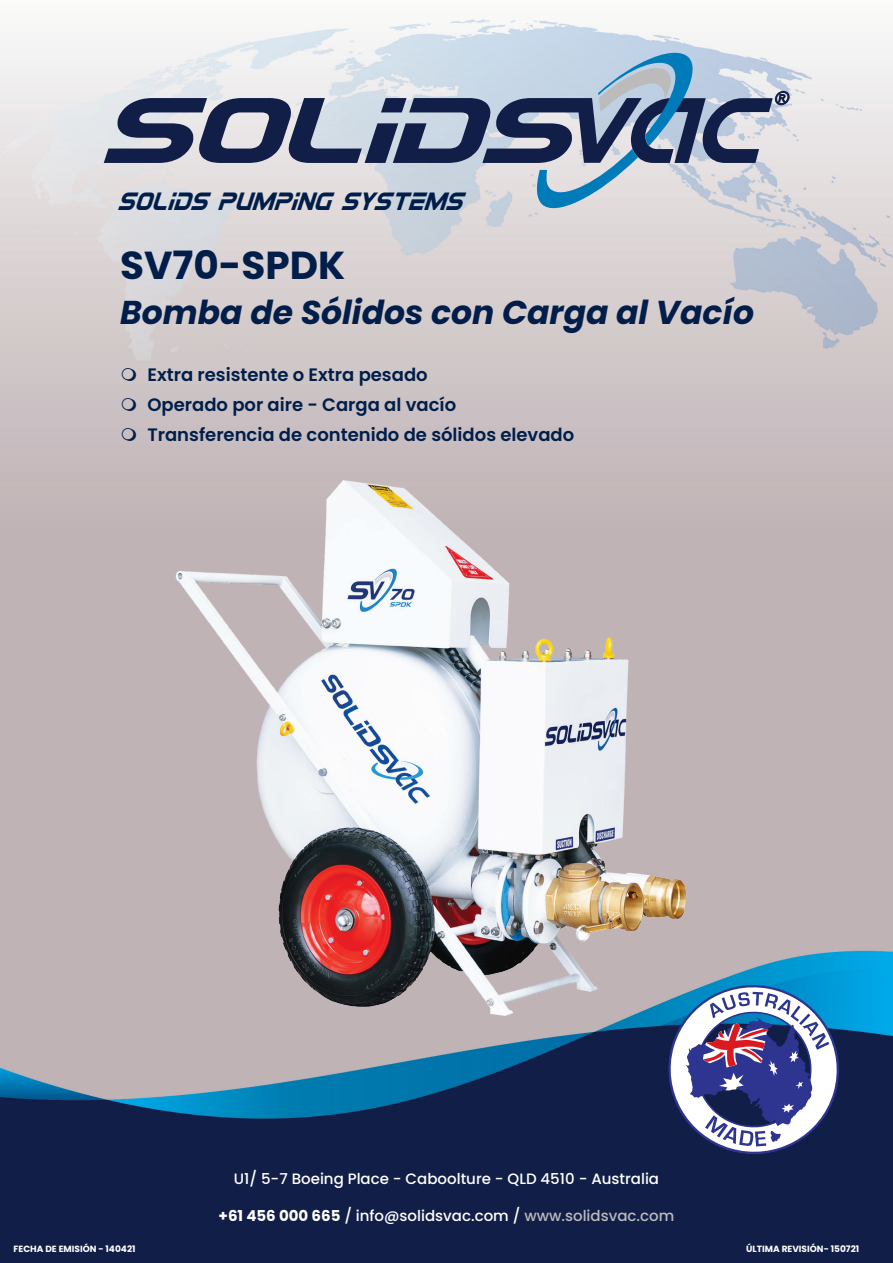
<style>
.page{position:relative;width:893px;height:1263px;background:#fff}
.page>*{position:absolute;margin:0;border:0;box-sizing:border-box;transform-origin:0 0}
.t1{font:700 39px "Poppins";color:#001e49}
.t2{font:italic 700 33px "Poppins";color:#001e49}
.t3{font:italic condensed 25.5px "Eurofighter";color:#001e49}
.t4{font:600 18px/30px "Poppins";color:#001e49}
.t5{font:500 15px "Poppins";color:#fff}
.t6{font:700 9px "Poppins";color:#fff}
.s1{font-weight:700}
.s2{color:#bbbbbc}
</style>
<div class="page">
<img style="left:0;top:18px;width:893px;height:1245px">
<img style="left:21px;top:468px;width:829px;height:552px">
<svg style="left:104px;top:53px;width:685px;height:155px;background:#a7b0c0"></svg>
<svg style="left:668px;top:985px;width:171px;height:169px"></svg>
<svg style="left:122px;top:368px;width:14px;height:13px"></svg>
<svg style="left:122px;top:398px;width:14px;height:13px"></svg>
<svg style="left:122px;top:428px;width:14px;height:13px"></svg>
<p class="t3" style="left:117px;top:189px;width:346px">SOLIDS PUMPING SYSTEMS</p>
<p class="t1" style="left:120px;top:243px;width:227px">SV70-SPDK</p>
<p class="t2" style="left:120px;top:293px;width:635px">Bomba de Sólidos con Carga al Vacío</p>
<p class="t4" style="left:147px;top:360px;width:428px">Extra resistente o Extra pesado<br>Operado por aire - Carga al vacío<br>Transferencia de contenido de sólidos elevado</p>
<p class="t5" style="left:234px;top:1170px;width:427px">U1/ 5-7 Boeing Place - Caboolture - QLD 4510 - Australia</p>
<p class="t5" style="left:219px;top:1207px;width:457px"><span class="s1">+61 456 000 665</span> / info@solidsvac.com / <span class="s2">www.solidsvac.com</span></p>
<p class="t6" style="left:14px;top:1243px;width:123px">FECHA DE EMISIÓN - 140421</p>
<p class="t6" style="left:746px;top:1243px;width:114px">ÚLTIMA REVISIÓN- 150721</p>
</div>
